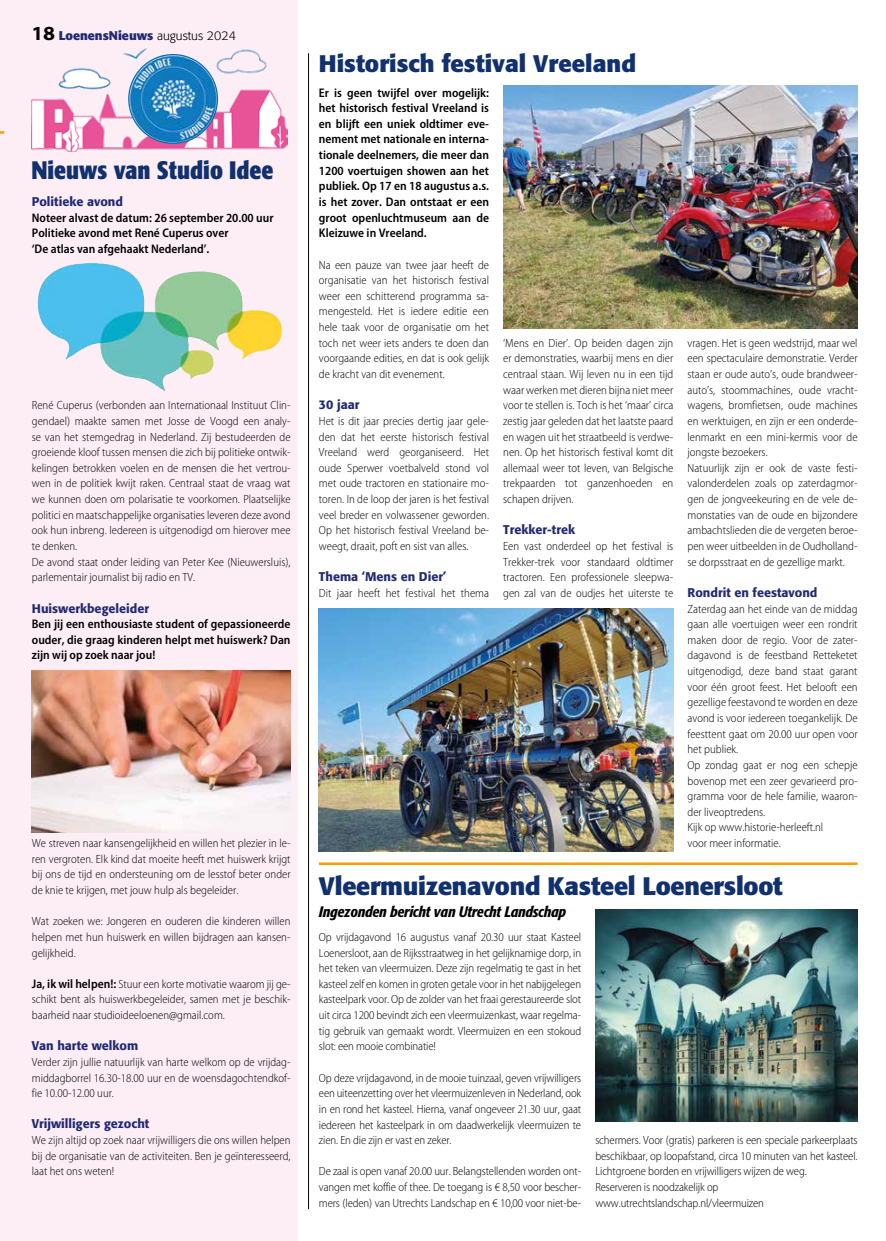
<style>
.page{position:relative;width:886px;height:1241px;background:#fff}
.page>*{position:absolute;margin:0;border:0;box-sizing:border-box;transform-origin:0 0}
.t1{font:700 25px "Formata";letter-spacing:-.01em;color:#11306e}
.t2{font:700 condensed 25px "Formata";color:#11306e}
.t3{font:700 23.75px "Formata";color:#11306e}
.t4{font:italic 500 condensed 15px "Formata";letter-spacing:-.01em;color:#000}
.t5{font:700 semi-condensed 13.75px "Myriad Pro";color:#212a72}
.t6{font:600 semi-condensed 12.5px/15.6px "Myriad Pro";color:#000;text-align:justify}
.t7{font:500 12.5px "Formata";color:#212a72}
.t8{font:700 12.5px "Formata";color:#212a72}
.t9{font:300 semi-condensed 11.88px/15.6px "Myriad Pro";color:#000;text-align:justify}
.s1{font-family:"Myriad Pro";font-stretch:semi-expanded;font-size:20px;color:#000}
.s2{font-weight:300;color:#000}
.s3{font-stretch:normal}
.s4{font-weight:300;font-size:12.5px}
.s5{font-weight:600;font-size:12.5px}
</style>
<div class="page">
<hr style="left:319px;top:862px;width:538px;height:2px;background:#f59c00">
<hr style="left:308px;top:53px;width:1px;height:1155px;background:#000">
<div style="left:0;top:0;width:298px;height:1240px;background:#fdeef6"></div>
<img style="left:32px;top:48px;width:255px;height:104px">
<img style="left:129px;top:55px;width:88px;height:88px;border-radius:44px">
<img style="left:37px;top:263px;width:190px;height:128px">
<img style="left:32px;top:670px;width:259px;height:162px">
<svg style="left:0;top:131px;width:4px;height:3px"></svg>
<img style="left:595px;top:909px;width:262px;height:212px">
<img style="left:503px;top:85px;width:354px;height:243px">
<img style="left:319px;top:609px;width:354px;height:242px">
<p class="t8" style="left:31px;top:28px;width:206px"><span class="s1">18</span> LoenensNieuws <span class="s2">augustus 2024</span></p>
<p class="t5" style="left:58px;top:28px;width:161px">LoenensNieuw<span class="s3">s</span> <span class="s4">augustus 20 4</span></p>
<h1 class="t2" style="left:31px;top:154px;width:244px">Nieuws van Studio Idee</h1>
<p class="t7" style="left:32px;top:194px;width:93px">Politieke avond</p>
<p class="t6" style="left:32px;top:210px;width:243px;text-align:left">Noteer alvast de datum: 26 september 20.00 uur<br>Politieke avond met René Cuperus over<br>‘De atlas van afgehaakt Nederland’.</p>
<p class="t9" style="left:32px;top:397px;width:260px;text-align:left">René Cuperus (verbonden aan Internationaal Instituut Clin&shy;gendael) maakte samen met Josse de Voogd een analy&shy;se van het stemgedrag in Nederland. Zij bestudeerden de groeiende kloof tussen mensen die zich bij politieke ontwik&shy;kelingen betrokken voelen en de mensen die het vertrou&shy;wen in de politiek kwijt raken. Centraal staat de vraag wat we kunnen doen om polarisatie te voorkomen. Plaatselijke politici en maatschappelijke organisaties leveren deze avond ook hun inbreng. Iedereen is uitgenodigd om hierover mee te denken.<br>De avond staat onder leiding van Peter Kee (Nieuwersluis), parlementair journalist bij radio en TV.</p>
<p class="t7" style="left:32px;top:600px;width:119px">Huiswerkbegeleider</p>
<p class="t6" style="left:32px;top:616px;width:260px">Ben jij een enthousiaste student of gepassioneerde ouder, die graag kinderen helpt met huiswerk? Dan zijn wij op zoek naar jou!</p>
<p class="t9" style="left:32px;top:835px;width:260px">We streven naar kansengelijkheid en willen het plezier in le&shy;ren vergroten. Elk kind dat moeite heeft met huiswerk krijgt bij ons de tijd en ondersteuning om de lesstof beter onder de knie te krijgen, met jouw hulp als begeleider.</p>
<p class="t9" style="left:32px;top:913px;width:260px">Wat zoeken we: Jongeren en ouderen die kinderen willen helpen met hun huiswerk en willen bijdragen aan kansen&shy;gelijkheid.</p>
<p class="t9" style="left:32px;top:976px;width:260px"><span class="s5">Ja, ik wil helpen!:</span> Stuur een korte motivatie waarom jij ge&shy;schikt bent als huiswerkbegeleider, samen met je beschik&shy;baarheid naar studioideeloenen@gmail.com.</p>
<p class="t7" style="left:32px;top:1038px;width:108px">Van harte welkom</p>
<p class="t9" style="left:32px;top:1054px;width:260px">Verder zijn jullie natuurlijk van harte welkom op de vrijdag&shy;middagborrel 16.30-18.00 uur en de woensdagochtendkof&shy;fie 10.00-12.00 uur.</p>
<p class="t7" style="left:32px;top:1116px;width:119px">Vrijwilligers gezocht</p>
<p class="t9" style="left:32px;top:1132px;width:260px">We zijn altijd op zoek naar vrijwilligers die ons willen helpen bij de organisatie van de activiteiten. Ben je geïnteresseerd, laat het ons weten!</p>
<h2 class="t3" style="left:319px;top:49px;width:319px">Historisch festival Vreeland</h2>
<p class="t6" style="left:319px;top:85px;width:172px">Er is geen twijfel over mogelijk: het historisch festival Vreeland is en blijft een uniek oldtimer eve&shy;nement met nationale en interna&shy;tionale deelnemers, die meer dan 1200 voertuigen showen aan het publiek. Op 17 en 18 augustus a.s. is het zover. Dan ontstaat er een groot openluchtmuseum aan de Kleizuwe in Vreeland.</p>
<p class="t9" style="left:319px;top:257px;width:172px">Na een pauze van twee jaar heeft de organisatie van het historisch festival weer een schitterend programma sa&shy;mengesteld. Het is iedere editie een hele taak voor de organisatie om het toch net weer iets anders te doen dan voorgaande edities, en dat is ook gelijk de kracht van dit evenement.</p>
<p class="t7" style="left:319px;top:397px;width:42px">30 jaar</p>
<p class="t9" style="left:319px;top:413px;width:172px">Het is dit jaar precies dertig jaar gele&shy;den dat het eerste historisch festival Vreeland werd georganiseerd. Het oude Sperwer voetbalveld stond vol met oude tractoren en stationaire mo&shy;toren. In de loop der jaren is het festival veel breder en volwassener geworden.<br>Op het historisch festival Vreeland be&shy;weegt, draait, poft en sist van alles.</p>
<p class="t7" style="left:319px;top:569px;width:129px">Thema ‘Mens en Dier’</p>
<p class="t9" style="left:319px;top:585px;width:172px">Dit jaar heeft het festival het thema</p>
<p class="t9" style="left:503px;top:335px;width:172px">‘Mens en Dier’. Op beiden dagen zijn er demonstraties, waarbij mens en dier centraal staan. Wij leven nu in een tijd waar werken met dieren bijna niet meer voor te stellen is. Toch is het ‘maar’ circa zestig jaar geleden dat het laatste paard en wagen uit het straatbeeld is verdwe&shy;nen. Op het historisch festival komt dit allemaal weer tot leven, van Belgische trekpaarden tot ganzenhoeden en schapen drijven.</p>
<p class="t7" style="left:503px;top:522px;width:73px">Trekker-trek</p>
<p class="t9" style="left:503px;top:538px;width:172px">Een vast onderdeel op het festival is Trekker-trek voor standaard oldtimer tractoren. Een professionele sleepwa&shy;gen zal van de oudjes het uiterste te</p>
<p class="t9" style="left:687px;top:335px;width:172px;text-align:left">vragen. Het is geen wedstrijd, maar wel een spectaculaire demonstratie. Verder staan er oude auto’s, oude brandweer&shy;auto’s, stoommachines, oude vracht&shy;wagens, bromfietsen, oude machines en werktuigen, en zijn er een onderde&shy;lenmarkt en een mini-kermis voor de jongste bezoekers.<br>Natuurlijk zijn er ook de vaste festi&shy;valonderdelen zoals op zaterdagmor&shy;gen de jongveekeuring en de vele de&shy;monstaties van de oude en bijzondere ambachtslieden die de vergeten beroe&shy;pen weer uitbeelden in de Oudholland&shy;se dorpsstraat en de gezellige markt.</p>
<p class="t7" style="left:687px;top:584px;width:131px">Rondrit en feestavond</p>
<p class="t9" style="left:687px;top:601px;width:172px;text-align:left">Zaterdag aan het einde van de middag gaan alle voertuigen weer een rondrit maken door de regio. Voor de zater&shy;dagavond is de feestband Retteketet uitgenodigd, deze band staat garant voor één groot feest. Het belooft een gezellige feestavond te worden en deze avond is voor iedereen toegankelijk. De feesttent gaat om 20.00 uur open voor het publiek.<br>Op zondag gaat er nog een schepje bovenop met een zeer gevarieerd pro&shy;gramma voor de hele familie, waaron&shy;der liveoptredens.<br>Kijk op www.historie-herleeft.nl<br>voor meer informatie.</p>
<h1 class="t1" style="left:319px;top:870px;width:465px">Vleermuizenavond Kasteel Loenersloot</h1>
<p class="t4" style="left:319px;top:902px;width:248px">Ingezonden bericht van Utrecht Landschap</p>
<p class="t9" style="left:319px;top:929px;width:264px">Op vrijdagavond 16 augustus vanaf 20.30 uur staat Kasteel Loenersloot, aan de Rijksstraatweg in het gelijknamige dorp, in het teken van vleermuizen. Deze zijn regelmatig te gast in het kasteel zelf en komen in groten getale voor in het nabijgelegen kasteelpark voor. Op de zolder van het fraai gerestaureerde slot uit circa 1200 bevindt zich een vleermuizenkast, waar regelma&shy;tig gebruik van gemaakt wordt. Vleermuizen en een stokoud slot: een mooie combinatie!</p>
<p class="t9" style="left:319px;top:1069px;width:264px">Op deze vrijdagavond, in de mooie tuinzaal, geven vrijwilligers een uiteenzetting over het vleermuizenleven in Nederland, ook in en rond het kasteel. Hierna, vanaf ongeveer 21.30 uur, gaat iedereen het kasteelpark in om daadwerkelijk vleermuizen te zien. En die zijn er vast en zeker.</p>
<p class="t9" style="left:319px;top:1163px;width:264px">De zaal is open vanaf 20.00 uur. Belangstellenden worden ont&shy;vangen met koffie of thee. De toegang is € 8,50 voor bescher&shy;mers (leden) van Utrechts Landschap en € 10,00 voor niet-be-</p>
<p class="t9" style="left:595px;top:1132px;width:264px;text-align:left">schermers. Voor (gratis) parkeren is een speciale parkeerplaats beschikbaar, op loopafstand, circa 10 minuten van het kasteel.<br>Lichtgroene borden en vrijwilligers wijzen de weg.<br>Reserveren is noodzakelijk op www.utrechtslandschap.nl/vleermuizen</p>
</div>
